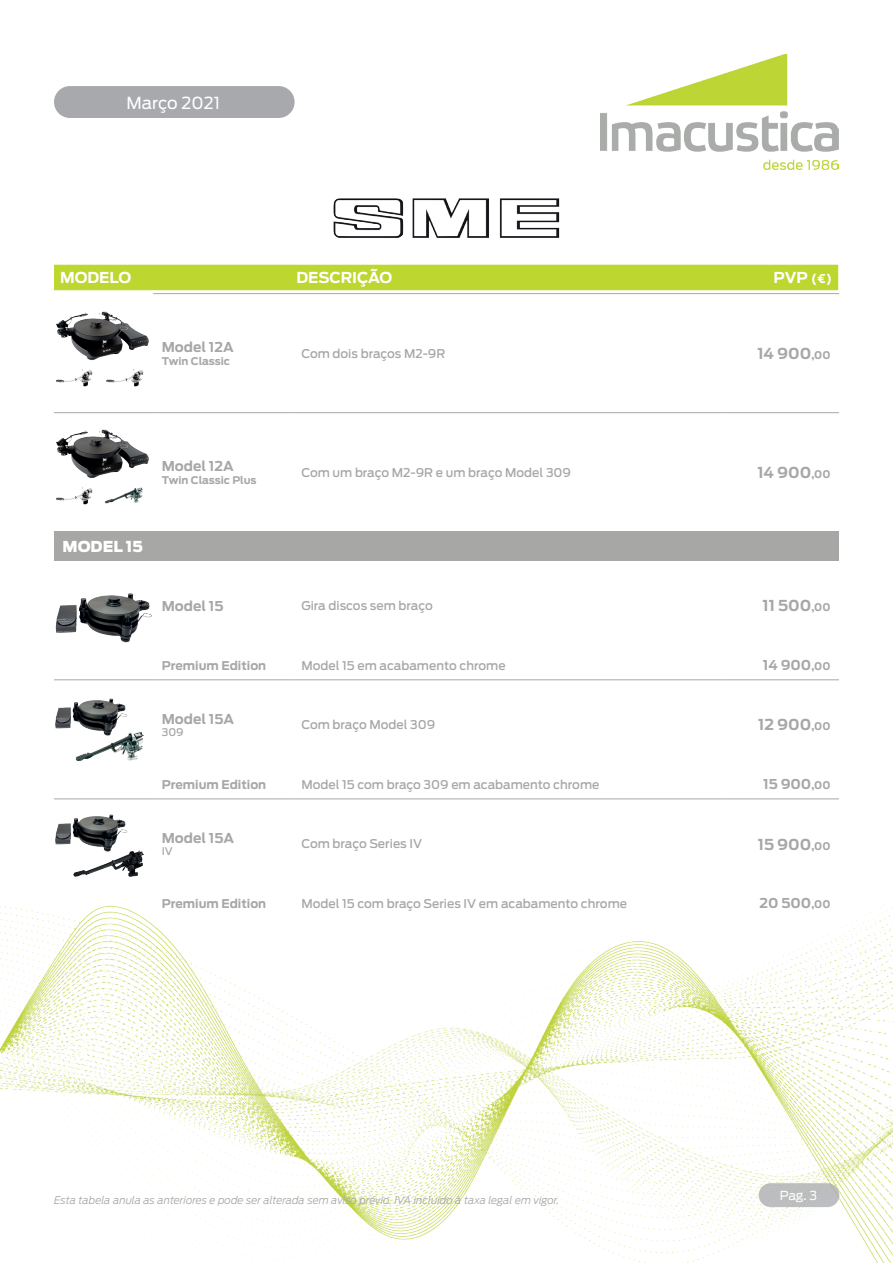
<style>
.page{position:relative;width:893px;height:1263px;background:#fff}
.page>*{position:absolute;margin:0;border:0;box-sizing:border-box;transform-origin:0 0}
.t1{font:16.5px "Antenna";color:#fff}
.t2{font:700 15px "Antenna";color:#a7a8a6}
.t3{font:700 15px "Antenna";color:#fff}
.t4{font:900 15px "Antenna";color:#fff}
.t5{font:700 13.5px "Antenna";color:#a7a8a6}
.t6{font:12.3px "Antenna";color:#fff}
.t7{font:500 12px "Antenna";color:#a7a8a6}
.t8{font:700 12px "Antenna";color:#a7a8a6}
.t9{font:italic 300 10.5px "Antenna";color:#a7a8a6}
.t10{font:700 10.5px "Antenna";color:#a7a8a6}
.t11{font:500 10.5px "Antenna";color:#a7a8a6}
.s1{font-size:12px}
.s2{font-size:10.5px}
</style>
<div class="page">
<img style="left:1px;top:901px;width:892px;height:362px">
<div style="left:54px;top:86px;width:241px;height:32px;background:#a8a9ad;border-radius:16px"></div>
<img style="left:601px;top:54px;width:238px;height:115px">
<div style="left:759px;top:1183px;width:80px;height:24px;background:linear-gradient(to right,#bcbebf,#bcbdbd);border-radius:12px"></div>
<img style="left:333px;top:198px;width:227px;height:40px">
<div style="left:54px;top:265px;width:784px;height:25px;background:#bed630"></div>
<div style="left:54px;top:532px;width:785px;height:29px;background:#a7a8a6"></div>
<hr style="left:54px;top:531px;width:99px;height:1px;background:#a7a8a6">
<hr style="left:153px;top:531px;width:140px;height:1px;background:#a7a8a6">
<hr style="left:293px;top:531px;width:428px;height:1px;background:#a7a8a6">
<hr style="left:721px;top:531px;width:118px;height:1px;background:#a7a8a6">
<hr style="left:54px;top:412px;width:99px;height:1px;background:#a7a8a6">
<hr style="left:153px;top:412px;width:140px;height:1px;background:#a7a8a6">
<hr style="left:293px;top:412px;width:428px;height:1px;background:#a7a8a6">
<hr style="left:721px;top:412px;width:118px;height:1px;background:#a7a8a6">
<hr style="left:54px;top:679px;width:99px;height:1px;background:#a7a8a6">
<hr style="left:153px;top:679px;width:140px;height:1px;background:#a7a8a6">
<hr style="left:293px;top:679px;width:428px;height:1px;background:#a7a8a6">
<hr style="left:721px;top:679px;width:118px;height:1px;background:#a7a8a6">
<hr style="left:54px;top:799px;width:99px;height:1px;background:#a7a8a6">
<hr style="left:153px;top:799px;width:140px;height:1px;background:#a7a8a6">
<hr style="left:293px;top:799px;width:428px;height:1px;background:#a7a8a6">
<hr style="left:721px;top:799px;width:118px;height:1px;background:#a7a8a6">
<hr style="left:153px;top:293px;width:140px;height:1px;background:#a7a8a6">
<hr style="left:293px;top:293px;width:428px;height:1px;background:#a7a8a6">
<hr style="left:721px;top:293px;width:118px;height:1px;background:#a7a8a6">
<img style="left:56px;top:369px;width:37px;height:18px">
<img style="left:106px;top:369px;width:38px;height:18px">
<img style="left:105px;top:487px;width:38px;height:17px">
<img style="left:56px;top:487px;width:37px;height:18px">
<img style="left:55px;top:593px;width:97px;height:50px">
<img style="left:75px;top:732px;width:69px;height:29px">
<img style="left:55px;top:698px;width:73px;height:40px">
<img style="left:55px;top:814px;width:73px;height:35px">
<img style="left:73px;top:849px;width:72px;height:28px">
<img style="left:56px;top:311px;width:93px;height:50px">
<img style="left:56px;top:429px;width:93px;height:50px">
<h1 class="t1" style="left:127px;top:93px;width:95px">Março 2021</h1>
<p class="t3" style="left:60px;top:268px;width:73px">MODELO</p>
<p class="t3" style="left:297px;top:268px;width:97px">DESCRIÇÃO</p>
<p class="t3" style="left:773px;top:268px;width:60px">PVP <span class="s1">(€)</span></p>
<p class="t5" style="left:162px;top:339px;width:74px">Model 12A</p>
<p class="t10" style="left:162px;top:355px;width:70px">Twin Classic</p>
<p class="t7" style="left:301px;top:346px;width:146px">Com dois braços M2-9R</p>
<p class="t2" style="left:757px;top:345px;width:74px">14 900<span class="s2">,00</span></p>
<p class="t5" style="left:162px;top:458px;width:74px">Model 12A</p>
<p class="t10" style="left:162px;top:474px;width:96px">Twin Classic Plus</p>
<p class="t7" style="left:301px;top:465px;width:271px">Com um braço M2-9R e um braço Model 309</p>
<p class="t2" style="left:757px;top:464px;width:74px">14 900<span class="s2">,00</span></p>
<p class="t4" style="left:63px;top:538px;width:82px">MODEL 15</p>
<p class="t5" style="left:162px;top:598px;width:63px">Model 15</p>
<p class="t7" style="left:301px;top:599px;width:133px">Gira discos sem braço</p>
<p class="t2" style="left:762px;top:597px;width:69px">11 500<span class="s2">,00</span></p>
<p class="t8" style="left:162px;top:658px;width:106px">Premium Edition</p>
<p class="t7" style="left:301px;top:658px;width:206px">Model 15 em acabamento chrome</p>
<p class="t5" style="left:763px;top:657px;width:69px">14 900<span class="s2">,00</span></p>
<p class="t5" style="left:162px;top:711px;width:74px">Model 15A</p>
<p class="t11" style="left:162px;top:726px;width:23px">309</p>
<p class="t7" style="left:301px;top:718px;width:135px">Com braço Model 309</p>
<p class="t2" style="left:758px;top:716px;width:74px">12 900<span class="s2">,00</span></p>
<p class="t8" style="left:162px;top:777px;width:106px">Premium Edition</p>
<p class="t7" style="left:301px;top:777px;width:300px">Model 15 com braço 309 em acabamento chrome</p>
<p class="t5" style="left:763px;top:776px;width:69px">15 900<span class="s2">,00</span></p>
<p class="t5" style="left:162px;top:830px;width:74px">Model 15A</p>
<p class="t11" style="left:162px;top:845px;width:13px">IV</p>
<p class="t7" style="left:301px;top:837px;width:122px">Com braço Series IV</p>
<p class="t2" style="left:758px;top:835px;width:74px">15 900<span class="s2">,00</span></p>
<p class="t8" style="left:162px;top:896px;width:106px">Premium Edition</p>
<p class="t7" style="left:301px;top:896px;width:327px">Model 15 com braço Series IV em acabamento chrome</p>
<p class="t5" style="left:759px;top:895px;width:73px">20 500<span class="s2">,00</span></p>
<p class="t9" style="left:54px;top:1193px;width:507px">Esta tabela anula as anteriores e pode ser alterada sem aviso prévio. IVA incluído à taxa legal em vigor.</p>
<p class="t6" style="left:780px;top:1188px;width:39px">Pag. 3</p>
</div>
